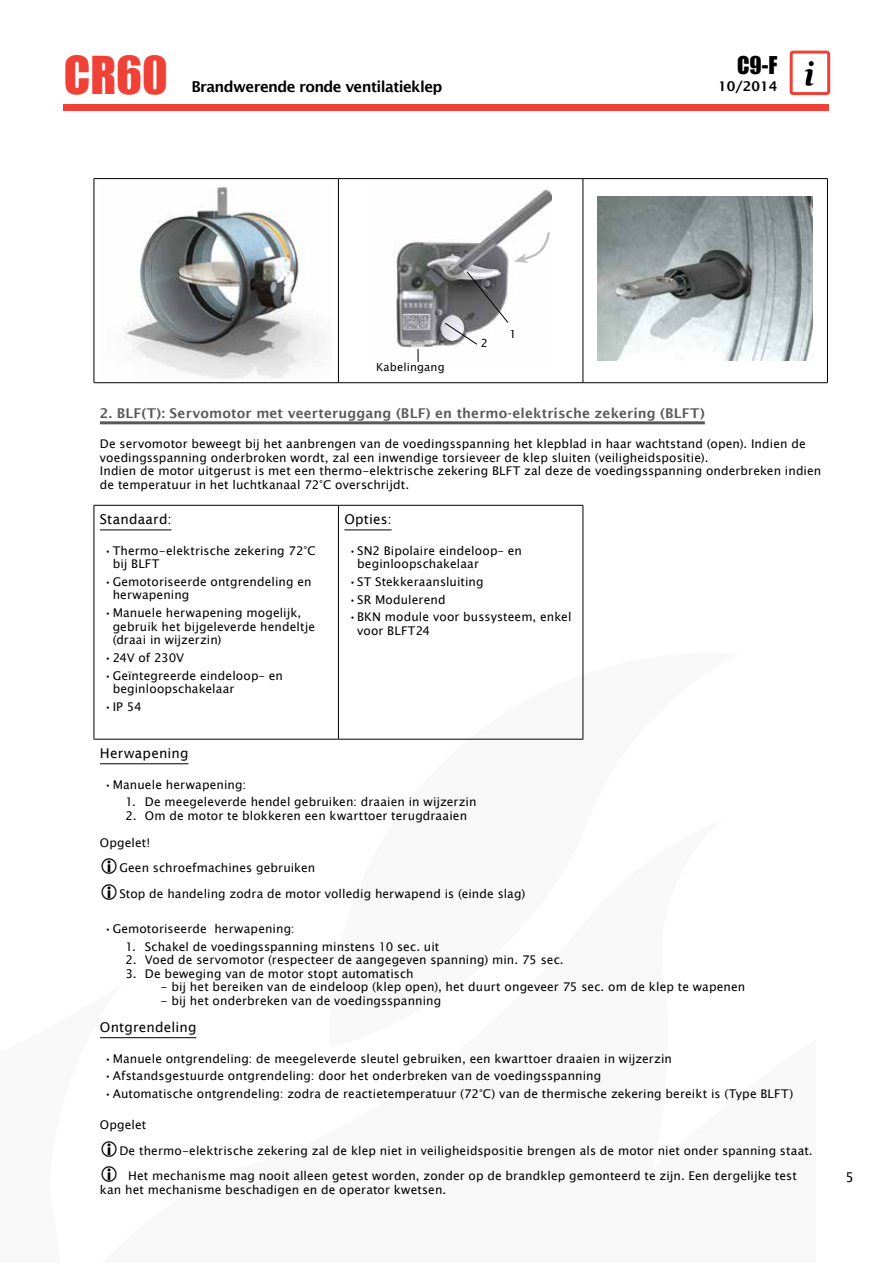
<style>
.page{position:relative;width:893px;height:1263px;background:#fff}
.page>*{position:absolute;margin:0;border:0;box-sizing:border-box;transform-origin:0 0}
.t1{font:48px "Impact";color:#ef4135}
.t2{font:22.5px "Impact";color:#000}
.t3{font:600 15px "Lucida Sans";letter-spacing:-.04em;color:#000}
.t4{font:600 13.5px "Lucida Sans";letter-spacing:.01em;color:#58595b}
.t5{font:13.5px "Lucida Sans";letter-spacing:.015em;color:#000}
.t6{font:600 13.5px "Lucida Sans";color:#000}
.t7{font:12px/13.5px "Lucida Sans Unicode";letter-spacing:.01em;color:#000}
.t8{font:12px "Lucida Sans Unicode";letter-spacing:-.015em;color:#000}
.t9{font:11.1px "Lucida Sans Unicode";letter-spacing:.015em;color:#000}
</style>
<div class="page">
<div style="left:64px;top:104px;width:765px;height:7px;background:#ef4135"></div>
<svg style="left:804px;top:61px;width:10px;height:25px"></svg>
<div style="left:790px;top:51px;width:40px;height:44px;border:3px solid #ef4135;border-radius:2px"></div>
<hr style="left:94px;top:179px;width:1px;height:203px;background:#000">
<hr style="left:338px;top:179px;width:1px;height:203px;background:#000">
<hr style="left:583px;top:179px;width:1px;height:203px;background:#000">
<hr style="left:827px;top:179px;width:1px;height:203px;background:#000">
<hr style="left:94px;top:178px;width:244px;height:1px;background:#000">
<hr style="left:338px;top:178px;width:245px;height:1px;background:#000">
<hr style="left:583px;top:178px;width:245px;height:1px;background:#000">
<hr style="left:94px;top:382px;width:244px;height:1px;background:#000">
<hr style="left:338px;top:382px;width:245px;height:1px;background:#000">
<hr style="left:583px;top:382px;width:245px;height:1px;background:#000">
<img style="left:99px;top:179px;width:234px;height:200px">
<img style="left:394px;top:189px;width:157px;height:172px">
<svg style="left:514px;top:230px;width:37px;height:33px"></svg>
<svg style="left:418px;top:349px;width:1px;height:13px"></svg>
<svg style="left:445px;top:271px;width:63px;height:74px"></svg>
<img style="left:598px;top:196px;width:215px;height:164px">
<hr style="left:94px;top:505px;width:244px;height:1px;background:#000">
<hr style="left:94px;top:506px;width:1px;height:233px;background:#000">
<hr style="left:338px;top:505px;width:245px;height:1px;background:#000">
<hr style="left:338px;top:506px;width:1px;height:233px;background:#000">
<hr style="left:583px;top:506px;width:1px;height:233px;background:#000">
<hr style="left:94px;top:739px;width:244px;height:1px;background:#000">
<hr style="left:338px;top:739px;width:245px;height:1px;background:#000">
<hr style="left:100px;top:421px;width:605px;height:3px;background:#58595b">
<hr style="left:100px;top:529px;width:71px;height:1px;background:#000">
<hr style="left:344px;top:529px;width:48px;height:1px;background:#000">
<hr style="left:100px;top:763px;width:89px;height:1px;background:#000">
<hr style="left:100px;top:1037px;width:96px;height:1px;background:#000">
<h1 class="t1" style="left:64px;top:38px;width:106px">CR60</h1>
<p class="t3" style="left:191px;top:78px;width:253px">Brandwerende ronde ventilatieklep</p>
<h2 class="t2" style="left:737px;top:48px;width:42px">C9-F</h2>
<p class="t6" style="left:718px;top:78px;width:61px">10/2014</p>
<p class="t9" style="left:376px;top:358px;width:70px">Kabelingang</p>
<p class="t9" style="left:481px;top:334px;width:9px">2</p>
<p class="t9" style="left:509px;top:325px;width:9px">1</p>
<p class="t4" style="left:100px;top:405px;width:606px">2. BLF(T): Servomotor met veerteruggang (BLF) en thermo-elektrische zekering (BLFT)</p>
<p class="t7" style="left:100px;top:437px;width:723px">De servomotor beweegt bij het aanbrengen van de voedingsspanning het klepblad in haar wachtstand (open). Indien de voedingsspanning onderbroken wordt, zal een inwendige torsieveer de klep sluiten (veiligheidspositie).<br>Indien de motor uitgerust is met een thermo-elektrische zekering BLFT zal deze de voedingsspanning onderbreken indien de temperatuur in het luchtkanaal 72°C overschrijdt.</p>
<p class="t5" style="left:100px;top:512px;width:73px">Standaard:</p>
<p class="t7" style="left:113px;top:544px;width:204px;text-indent:-9px">•Thermo-elektrische zekering 72°C bij BLFT</p>
<p class="t7" style="left:113px;top:575px;width:200px;text-indent:-9px">•Gemotoriseerde ontgrendeling en herwapening</p>
<p class="t7" style="left:113px;top:606px;width:204px;text-indent:-9px">•Manuele herwapening mogelijk, gebruik het bijgeleverde hendeltje (draai in wijzerzin)</p>
<p class="t8" style="left:104px;top:648px;width:81px">•24V of 230V</p>
<p class="t7" style="left:113px;top:669px;width:172px;text-indent:-9px">•Geïntegreerde eindeloop– en beginloopschakelaar</p>
<p class="t7" style="left:104px;top:700px;width:39px">•IP 54</p>
<p class="t5" style="left:344px;top:512px;width:49px">Opties:</p>
<p class="t7" style="left:357px;top:544px;width:166px;text-indent:-9px">•SN2 Bipolaire eindeloop– en beginloopschakelaar</p>
<p class="t7" style="left:349px;top:575px;width:137px">•ST Stekkeraansluiting</p>
<p class="t7" style="left:349px;top:593px;width:98px">•SR Modulerend</p>
<p class="t7" style="left:357px;top:610px;width:216px;text-indent:-9px">•BKN module voor bussysteem, enkel voor BLFT24</p>
<p class="t5" style="left:100px;top:745px;width:90px">Herwapening</p>
<p class="t7" style="left:104px;top:778px;width:143px">•Manuele herwapening:</p>
<p class="t7" style="left:125px;top:795px;width:353px">1. De meegeleverde hendel gebruiken: draaien in wijzerzin</p>
<p class="t7" style="left:125px;top:809px;width:343px">2. Om de motor te blokkeren een kwarttoer terugdraaien</p>
<p class="t7" style="left:119px;top:830px;width:407px;line-height:25.5px;text-indent:-19px">Opgelet!<br>Geen schroefmachines gebruiken<br>Stop de handeling zodra de motor volledig herwapend is (einde slag)</p>
<p class="t7" style="left:104px;top:922px;width:192px">•Gemotoriseerde herwapening:</p>
<p class="t7" style="left:125px;top:940px;width:316px">1. Schakel de voedingsspanning minstens 10 sec. uit</p>
<p class="t7" style="left:125px;top:953px;width:440px">2. Voed de servomotor (respecteer de aangegeven spanning) min. 75 sec.</p>
<p class="t7" style="left:125px;top:967px;width:290px">3. De beweging van de motor stopt automatisch</p>
<p class="t7" style="left:161px;top:980px;width:586px">- bij het bereiken van de eindeloop (klep open), het duurt ongeveer 75 sec. om de klep te wapenen</p>
<p class="t7" style="left:161px;top:994px;width:282px">- bij het onderbreken van de voedingsspanning</p>
<p class="t5" style="left:100px;top:1019px;width:98px">Ontgrendeling</p>
<p class="t7" style="left:104px;top:1051px;width:569px">•Manuele ontgrendeling: de meegeleverde sleutel gebruiken, een kwarttoer draaien in wijzerzin</p>
<p class="t7" style="left:104px;top:1069px;width:499px">•Afstandsgestuurde ontgrendeling: door het onderbreken van de voedingsspanning</p>
<p class="t7" style="left:104px;top:1087px;width:690px">•Automatische ontgrendeling: zodra de reactietemperatuur (72°C) van de thermische zekering bereikt is (Type BLFT)</p>
<p class="t7" style="left:100px;top:1118px;width:48px">Opgelet</p>
<p class="t7" style="left:119px;top:1144px;width:695px">De thermo-elektrische zekering zal de klep niet in veiligheidspositie brengen als de motor niet onder spanning staat.</p>
<p class="t7" style="left:128px;top:1169px;width:670px">Het mechanisme mag nooit alleen getest worden, zonder op de brandklep gemonteerd te zijn. Een dergelijke test</p>
<p class="t7" style="left:100px;top:1183px;width:348px">kan het mechanisme beschadigen en de operator kwetsen.</p>
<p class="t5" style="left:846px;top:1169px;width:10px">5</p>
</div>
